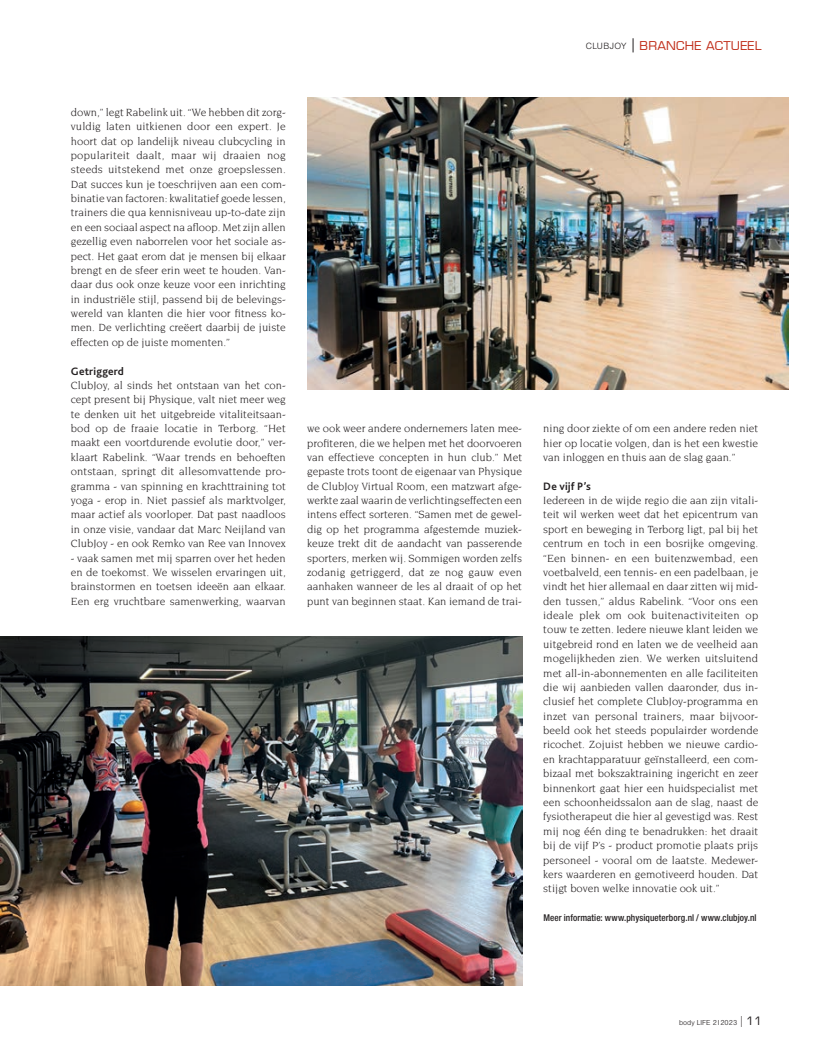
<style>
.page{position:relative;width:815px;height:1063px;background:#fff}
.page>*{position:absolute;margin:0;border:0;box-sizing:border-box;transform-origin:0 0}
.t1{font:500 11.88px "Eurostile";letter-spacing:.02em;color:#c02d19;scale:1.05 1}
.t2{font:11.25px/14.4px "Novarese";color:#231f20;text-align:justify}
.t3{font:700 11.25px "Bliss 2";letter-spacing:.015em;color:#231f20}
.t4{font:500 condensed 9.38px "Helvetica Neue LT Std";letter-spacing:.01em;color:#231f20}
.t5{font:300 7.5px "Nimbus San";color:#231f20}
.s1{font-family:"Nimbus San";font-weight:300;font-size:9.38px;color:#231f20}
.s2{font-size:16.5px}
.s3{font-family:"Eurostile";font-weight:500;font-size:11.25px}
</style>
<div class="page">
<svg style="left:633px;top:38px;width:1px;height:14px"></svg>
<img style="left:307px;top:98px;width:481px;height:291px">
<img style="left:0;top:637px;width:522px;height:348px">
<p class="t1" style="left:586px;top:39px;width:169px"><span class="s1">CLUBJOY</span> BRANCHE ACTUEEL</p>
<p class="t2" style="left:71px;top:105px;width:217px">down,” legt Rabelink uit. “We hebben dit zorg&shy;vuldig laten uitkienen door een expert. Je hoort dat op landelijk niveau clubcycling in populariteit daalt, maar wij draaien nog steeds uitstekend met onze groepslessen.<br>Dat succes kun je toeschrijven aan een com&shy;binatie van factoren: kwalitatief goede lessen, trainers die qua kennisniveau up-to-date zijn en een sociaal aspect na afloop. Met zijn allen gezellig even naborrelen voor het sociale as&shy;pect. Het gaat erom dat je mensen bij elkaar brengt en de sfeer erin weet te houden. Van&shy;daar dus ook onze keuze voor een inrichting in industriële stijl, passend bij de belevings&shy;wereld van klanten die hier voor fitness ko&shy;men. De verlichting creëert daarbij de juiste effecten op de juiste momenten.”</p>
<p class="t3" style="left:71px;top:364px;width:55px">Getriggerd</p>
<p class="t2" style="left:71px;top:378px;width:217px">ClubJoy, al sinds het ontstaan van het con&shy;cept present bij Physique, valt niet meer weg te denken uit het uitgebreide vitaliteitsaan&shy;bod op de fraaie locatie in Terborg. “Het maakt een voortdurende evolutie door,” ver&shy;klaart Rabelink. “Waar trends en behoeften ontstaan, springt dit allesomvattende pro&shy;gramma - van spinning en krachttraining tot yoga - erop in. Niet passief als marktvolger, maar actief als voorloper. Dat past naadloos in onze visie, vandaar dat Marc Neijland van ClubJoy - en ook Remko van Ree van Innovex</p>
<p class="t2" style="left:71px;top:551px;width:216px">- vaak samen met mij sparren over het heden en de toekomst. We wisselen ervaringen uit, brainstormen en toetsen ideeën aan elkaar.<br>Een erg vruchtbare samenwerking, waarvan</p>
<p class="t2" style="left:307px;top:421px;width:217px">we ook weer andere ondernemers laten mee&shy;profiteren, die we helpen met het doorvoeren van effectieve concepten in hun club.” Met gepaste trots toont de eigenaar van Physique de ClubJoy Virtual Room, een matzwart afge&shy;werkte zaal waarin de verlichtingseffecten een intens effect sorteren. “Samen met de gewel&shy;dig op het programma afgestemde muziek&shy;keuze trekt dit de aandacht van passerende sporters, merken wij. Sommigen worden zelfs zodanig getriggerd, dat ze nog gauw even aanhaken wanneer de les al draait of op het punt van beginnen staat. Kan iemand de trai-</p>
<p class="t2" style="left:543px;top:421px;width:216px">ning door ziekte of om een andere reden niet hier op locatie volgen, dan is het een kwestie van inloggen en thuis aan de slag gaan.”</p>
<p class="t3" style="left:543px;top:479px;width:49px">De vijf P’s</p>
<p class="t2" style="left:543px;top:493px;width:217px">Iedereen in de wijde regio die aan zijn vitali&shy;teit wil werken weet dat het epicentrum van sport en beweging in Terborg ligt, pal bij het centrum en toch in een bosrijke omgeving. “Een binnen- en een buitenzwembad, een voetbalveld, een tennis- en een padelbaan, je vindt het hier allemaal en daar zitten wij mid&shy;den tussen,” aldus Rabelink. “Voor ons een ideale plek om ook buitenactiviteiten op touw te zetten. Iedere nieuwe klant leiden we uitgebreid rond en laten we de veelheid aan mogelijkheden zien. We werken uitsluitend met all-in-abonnementen en alle faciliteiten die wij aanbieden vallen daaronder, dus in&shy;clusief het complete ClubJoy-programma en inzet van personal trainers, maar bijvoor&shy;beeld ook het steeds populairder wordende ricochet. Zojuist hebben we nieuwe cardio&shy;en krachtapparatuur geïnstalleerd, een com&shy;bizaal met bokszaktraining ingericht en zeer binnenkort gaat hier een huidspecialist met een schoonheidssalon aan de slag, naast de fysiotherapeut die hier al gevestigd was. Rest mij nog één ding te benadrukken: het draait bij de vijf P’s - product promotie plaats prijs personeel - vooral om de laatste. Medewer&shy;kers waarderen en gemotiveerd houden. Dat stijgt boven welke innovatie ook uit.”</p>
<p class="t4" style="left:543px;top:912px;width:215px">Meer informatie: www.physiqueterborg.nl / www.clubjoy.nl</p>
<p class="t5" style="left:679px;top:1018px;width:84px">body LIFE 2I2023 <span class="s2">l</span> <span class="s3">11</span></p>
</div>
